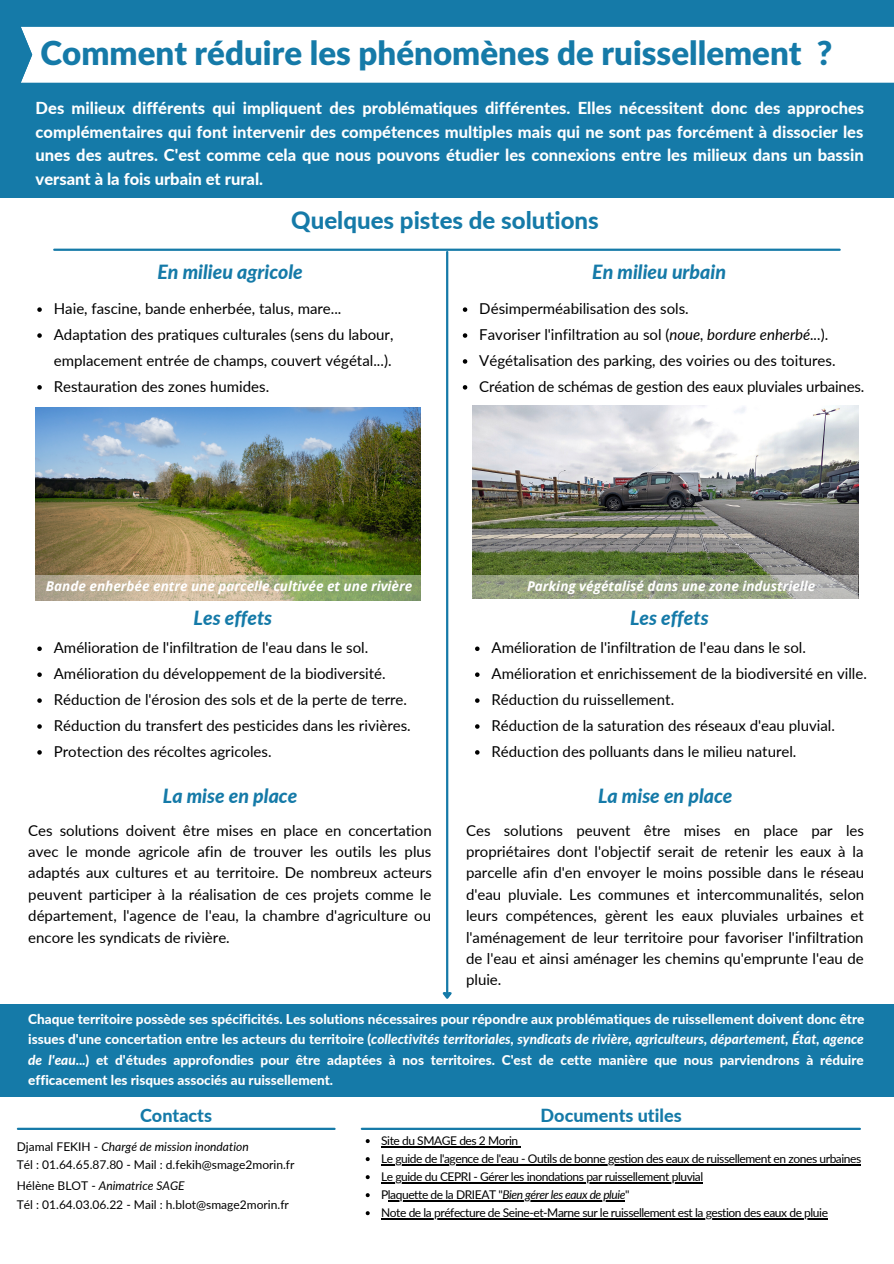
<style>
.page{position:relative;width:894px;height:1264px;background:#fff}
.page>*{position:absolute;margin:0;border:0;box-sizing:border-box;transform-origin:0 0}
.t1{font:900 33px "Lato Latin";color:#157aa8}
.t2{font:800 24px "Lato";color:#157aa8}
.t3{font:italic 800 19.5px "Lato";color:#157aa8}
.t4{font:800 18px "Lato";color:#157aa8}
.t5{font:800 16.5px/23.7px "Lato";color:#fff;text-align:justify}
.t6{font:15px/21.5px "Lato";color:#000;text-align:justify}
.t7{font:800 13.5px/20.2px "Lato";color:#fff;text-align:justify}
.t8{font:italic 700 13.5px "Open Sans";color:#fff}
.t9{font:12px "Lato";letter-spacing:-.035em;color:#000}
.t10{font:12px "Lato";color:#000}
.t11{font:italic 12px "Lato";color:#000}
.t12{font:italic 12px "Lato";letter-spacing:-.035em;color:#000}
.s1{font-style:italic}
.s2{font-style:normal}
</style>
<div class="page">
<div style="left:0;top:0;width:893px;height:197px;background:#157aa8"></div>
<div style="left:21px;top:26px;width:872px;height:57px;background:#fff"></div>
<hr style="left:54px;top:248px;width:785px;height:3px;background:#157aa8">
<hr style="left:18px;top:1127px;width:316px;height:2px;background:#157aa8">
<hr style="left:362px;top:1127px;width:497px;height:2px;background:#157aa8">
<hr style="left:446px;top:252px;width:2px;height:740px;background:#157aa8">
<svg style="left:442px;top:990px;width:10px;height:9px"></svg>
<div style="left:0;top:1003px;width:893px;height:93px;background:#157aa8"></div>
<img style="left:36px;top:408px;width:385px;height:167px">
<svg style="left:36px;top:575px;width:385px;height:26px;background:#b0b188"></svg>
<img style="left:472px;top:406px;width:385px;height:169px">
<svg style="left:472px;top:575px;width:385px;height:24px;background:#9aa389"></svg>
<svg style="left:37px;top:307px;width:5px;height:5px"></svg>
<svg style="left:37px;top:333px;width:5px;height:5px"></svg>
<svg style="left:37px;top:385px;width:5px;height:4px"></svg>
<svg style="left:462px;top:307px;width:5px;height:5px"></svg>
<svg style="left:462px;top:333px;width:5px;height:5px"></svg>
<svg style="left:462px;top:359px;width:5px;height:5px"></svg>
<svg style="left:462px;top:385px;width:5px;height:4px"></svg>
<svg style="left:365px;top:1139px;width:4px;height:4px"></svg>
<hr style="left:381px;top:1146px;width:136px;height:1px;background:#000">
<svg style="left:365px;top:1157px;width:4px;height:4px"></svg>
<hr style="left:381px;top:1164px;width:479px;height:1px;background:#000">
<svg style="left:365px;top:1175px;width:4px;height:4px"></svg>
<hr style="left:381px;top:1182px;width:321px;height:1px;background:#000">
<svg style="left:365px;top:1193px;width:4px;height:4px"></svg>
<hr style="left:388px;top:1200px;width:114px;height:1px;background:#000">
<hr style="left:502px;top:1200px;width:123px;height:1px;background:#000">
<svg style="left:365px;top:1211px;width:4px;height:4px"></svg>
<hr style="left:381px;top:1218px;width:446px;height:1px;background:#000">
<svg style="left:37px;top:646px;width:5px;height:5px"></svg>
<svg style="left:37px;top:672px;width:5px;height:5px"></svg>
<svg style="left:37px;top:698px;width:5px;height:5px"></svg>
<svg style="left:37px;top:724px;width:5px;height:4px"></svg>
<svg style="left:37px;top:750px;width:5px;height:4px"></svg>
<svg style="left:475px;top:646px;width:4px;height:5px"></svg>
<svg style="left:475px;top:672px;width:4px;height:5px"></svg>
<svg style="left:475px;top:698px;width:4px;height:5px"></svg>
<svg style="left:475px;top:724px;width:4px;height:4px"></svg>
<svg style="left:475px;top:750px;width:4px;height:4px"></svg>
<p class="t1" style="left:41px;top:38px;width:793px">Comment réduire les phénomènes de ruissellement ?</p>
<p class="t5" style="left:36px;top:96px;width:829px">Des milieux différents qui impliquent des problématiques différentes. Elles nécessitent donc des approches complémentaires qui font intervenir des compétences multiples mais qui ne sont pas forcément à dissocier les unes des autres. C'est comme cela que nous pouvons étudier les connexions entre les milieux dans un bassin versant à la fois urbain et rural.</p>
<p class="t2" style="left:291px;top:205px;width:309px">Quelques pistes de solutions</p>
<p class="t3" style="left:157px;top:260px;width:147px">En milieu agricole</p>
<p class="t6" style="left:54px;top:297px;width:289px">Haie, fascine, bande enherbée, talus, mare...</p>
<p class="t6" style="left:54px;top:321px;width:341px;line-height:26px">Adaptation des pratiques culturales (sens du labour, emplacement entrée de champs, couvert végétal...).</p>
<p class="t6" style="left:54px;top:375px;width:217px">Restauration des zones humides.</p>
<p class="t3" style="left:592px;top:260px;width:135px">En milieu urbain</p>
<p class="t6" style="left:479px;top:297px;width:211px">Désimperméabilisation des sols.</p>
<p class="t6" style="left:479px;top:323px;width:350px">Favoriser l'infiltration au sol (<span class="s1">noue, bordure enherbé...</span>).</p>
<p class="t6" style="left:479px;top:349px;width:357px">Végétalisation des parking, des voiries ou des toitures.</p>
<p class="t6" style="left:479px;top:375px;width:386px">Création de schémas de gestion des eaux pluviales urbaines.</p>
<p class="t8" style="left:46px;top:576px;width:368px">Bande enherbée entre une parcelle cultivée et une rivière</p>
<p class="t3" style="left:193px;top:606px;width:80px">Les effets</p>
<p class="t6" style="left:54px;top:636px;width:316px">Amélioration de l'infiltration de l'eau dans le sol.</p>
<p class="t6" style="left:54px;top:662px;width:333px">Amélioration du développement de la biodiversité.</p>
<p class="t6" style="left:54px;top:688px;width:354px">Réduction de l'érosion des sols et de la perte de terre.</p>
<p class="t6" style="left:54px;top:714px;width:358px">Réduction du transfert des pesticides dans les rivières.</p>
<p class="t6" style="left:54px;top:740px;width:219px">Protection des récoltes agricoles.</p>
<p class="t3" style="left:163px;top:783px;width:136px">La mise en place</p>
<p class="t6" style="left:28px;top:819px;width:405px">Ces solutions doivent être mises en place en concertation avec le monde agricole afin de trouver les outils les plus adaptés aux cultures et au territoire. De nombreux acteurs peuvent participer à la réalisation de ces projets comme le département, l'agence de l'eau, la chambre d'agriculture ou encore les syndicats de rivière.</p>
<p class="t8" style="left:527px;top:576px;width:290px">Parking végétalisé dans une zone industrielle</p>
<p class="t3" style="left:629px;top:606px;width:80px">Les effets</p>
<p class="t6" style="left:491px;top:636px;width:316px">Amélioration de l'infiltration de l'eau dans le sol.</p>
<p class="t6" style="left:491px;top:662px;width:377px">Amélioration et enrichissement de la biodiversité en ville.</p>
<p class="t6" style="left:491px;top:688px;width:184px">Réduction du ruissellement.</p>
<p class="t6" style="left:491px;top:714px;width:345px">Réduction de la saturation des réseaux d'eau pluvial.</p>
<p class="t6" style="left:491px;top:740px;width:306px">Réduction des polluants dans le milieu naturel.</p>
<p class="t3" style="left:598px;top:783px;width:136px">La mise en place</p>
<p class="t6" style="left:466px;top:819px;width:399px">Ces solutions peuvent être mises en place par les propriétaires dont l'objectif serait de retenir les eaux à la parcelle afin d'en envoyer le moins possible dans le réseau d'eau pluviale. Les communes et intercommunalités, selon leurs compétences, gèrent les eaux pluviales urbaines et l'aménagement de leur territoire pour favoriser l'infiltration de l'eau et ainsi aménager les chemins qu'emprunte l'eau de pluie.</p>
<p class="t7" style="left:28px;top:1008px;width:837px">Chaque territoire possède ses spécificités. Les solutions nécessaires pour répondre aux problématiques de ruissellement doivent donc être issues d'une concertation entre les acteurs du territoire (<span class="s1">collectivités territoriales, syndicats de rivière, agriculteurs, département, État, agence de l'eau</span>...) et d'études approfondies pour être adaptées à nos territoires. C'est de cette manière que nous parviendrons à réduire efficacement les risques associés au ruissellement.</p>
<p class="t4" style="left:140px;top:1104px;width:73px">Contacts</p>
<p class="t4" style="left:540px;top:1104px;width:143px">Documents utiles</p>
<p class="t11" style="left:17px;top:1139px;width:233px"><span class="s2">Djamal FEKIH -</span> Chargé de mission inondation</p>
<p class="t10" style="left:17px;top:1157px;width:279px">Tél : 01.64.65.87.80 - Mail : d.fekih@smage2morin.fr</p>
<p class="t11" style="left:17px;top:1178px;width:169px"><span class="s2">Hélène BLOT -</span> Animatrice SAGE</p>
<p class="t10" style="left:17px;top:1196px;width:273px">Tél : 01.64.03.06.22 - Mail : h.blot@smage2morin.fr</p>
<p class="t9" style="left:381px;top:1133px;width:139px">Site du SMAGE des 2 Morin</p>
<p class="t9" style="left:381px;top:1151px;width:481px">Le guide de l'agence de l'eau - Outils de bonne gestion des eaux de ruissellement en zones urbaines</p>
<p class="t9" style="left:381px;top:1169px;width:323px">Le guide du CEPRI - Gérer les inondations par ruissellement pluvial</p>
<p class="t12" style="left:381px;top:1187px;width:250px"><span class="s2">Plaquette de la DRIEAT "</span>Bien gérer les eaux de pluie<span class="s2">"</span></p>
<p class="t9" style="left:381px;top:1205px;width:448px">Note de la préfecture de Seine-et-Marne sur le ruissellement est la gestion des eaux de pluie</p>
</div>
